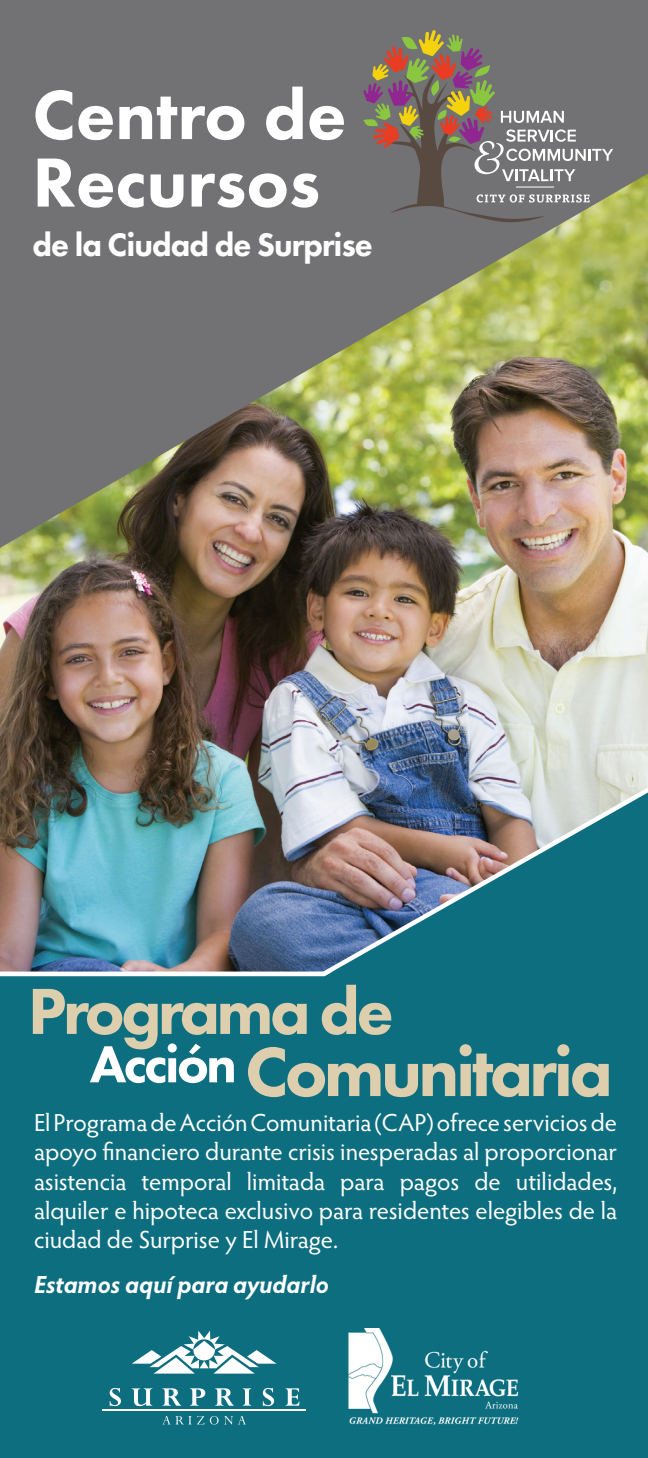
<style>
.page{position:relative;width:648px;height:1458px;background:#fff}
.page>*{position:absolute;margin:0;border:0;box-sizing:border-box;transform-origin:0 0}
.t1{font:800 72px "Futura PT";color:#fff}
.t2{font:800 72px "Futura PT";letter-spacing:-.05em;color:#ddcfae}
.t3{font:800 67.5px "Futura PT";letter-spacing:-.05em;color:#ddcfae}
.t4{font:800 54px "Futura PT";letter-spacing:-.05em;color:#fff}
.t5{font:800 33.75px "Futura PT";letter-spacing:-.03em;color:#fff}
.t6{font:24.75px/29.2px "Hypatia Sans Pro";letter-spacing:-.005em;color:#fff;text-align:justify}
.t7{font:italic 700 24.75px "Hypatia Sans Pro";color:#fff}
</style>
<div class="page">
<div style="left:0;top:0;width:648px;height:601px;background:#727173"></div>
<img style="left:0;top:174px;width:648px;height:587px">
<div style="left:0;top:978px;width:648px;height:480px;background:#0d6e7f"></div>
<img style="left:0;top:761px;width:648px;height:217px">
<svg style="left:363px;top:30px;width:250px;height:192px"></svg>
<svg style="left:132px;top:1331px;width:145px;height:43px"></svg>
<hr style="left:102px;top:1410px;width:204px;height:1px;background:#fff">
<svg style="left:110px;top:1388px;width:11px;height:18px"></svg>
<svg style="left:132px;top:1388px;width:20px;height:18px"></svg>
<svg style="left:162px;top:1388px;width:19px;height:18px"></svg>
<svg style="left:190px;top:1388px;width:15px;height:18px"></svg>
<svg style="left:215px;top:1388px;width:19px;height:18px"></svg>
<svg style="left:243px;top:1388px;width:8px;height:18px"></svg>
<svg style="left:263px;top:1388px;width:11px;height:18px"></svg>
<svg style="left:285px;top:1388px;width:15px;height:18px"></svg>
<svg style="left:162px;top:1416px;width:42px;height:8px"></svg>
<svg style="left:210px;top:1416px;width:36px;height:9px"></svg>
<img style="left:346px;top:1329px;width:183px;height:99px">
<p class="t1" style="left:32px;top:70px;width:315px">Centro de</p>
<p class="t1" style="left:32px;top:138px;width:289px">Recursos</p>
<p class="t5" style="left:32px;top:224px;width:342px">de la Ciudad de Surprise</p>
<p class="t3" style="left:28px;top:969px;width:367px">Programa de</p>
<p class="t4" style="left:90px;top:1031px;width:149px">Acción</p>
<p class="t2" style="left:245px;top:1027px;width:369px">Comunitaria</p>
<p class="t6" style="left:34px;top:1107px;width:585px">El Programa de Acción Comunitaria (CAP) ofrece servicios de apoyo financiero durante crisis inesperadas al proporcionar asistencia temporal limitada para pagos de utilidades, alquiler e hipoteca exclusivo para residentes elegibles de la ciudad de Surprise y El Mirage.</p>
<p class="t7" style="left:34px;top:1267px;width:296px">Estamos aquí para ayudarlo</p>
</div>
